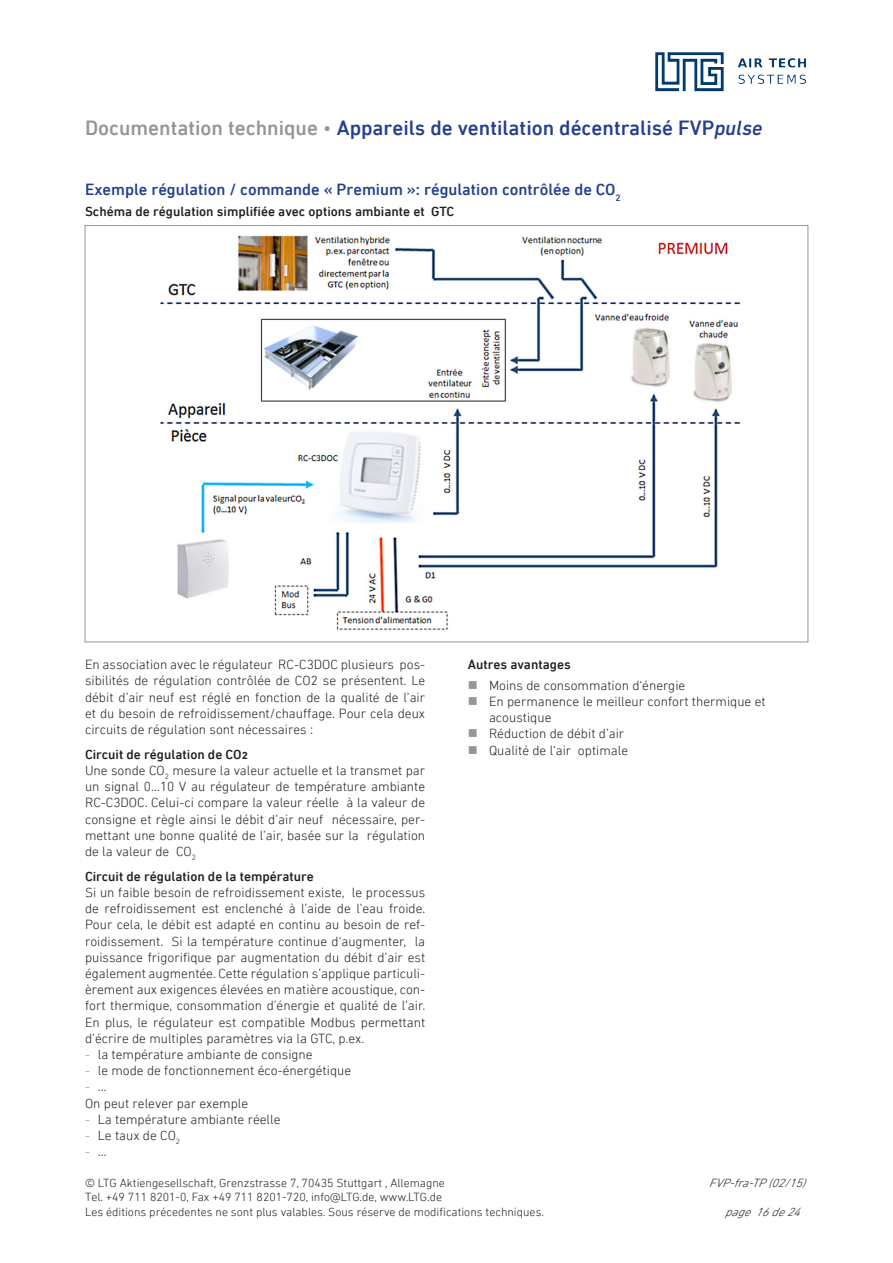
<style>
.page{position:relative;width:893px;height:1263px;background:#fff}
.page>*{position:absolute;margin:0;border:0;box-sizing:border-box;transform-origin:0 0}
.t1{font:500 21px "DIN Next LT Pro";color:#253f8e}
.Überschrift_11_deu{font:500 16.5px "DIN Next LT Pro";color:#253f8e}
.Grundschrift_ohne_de{font:300 13.5px/16.2px "DIN Next LT Pro";color:#231f20;text-align:justify}
.Grundschrift_deu{font:300 13.5px/16.2px "DIN Next LT Pro";color:#231f20;text-align:justify}
.Überschrift_9_pt_deu{font:500 13.5px "DIN Next LT Pro";color:#231f20}
.t2{font:300 13.5px "DIN Next LT Pro";color:#939598}
.t3{font:300 12px/14.4px "DIN Next LT Pro";color:#231f20}
.t4{font:italic 300 12px "DIN Next LT Pro";color:#231f20}
.s1{color:#939598}
.s2{font-weight:300;color:#939598}
.s3{font-style:italic}
.s4{color:#231f20}
</style>
<div class="page">
<img style="left:655px;top:52px;width:151px;height:39px">
<img style="left:160px;top:235px;width:581px;height:395px">
<h1 class="t1" style="left:85px;top:115px;width:679px"><span class="s1">Documentation technique</span> <span class="s2">•</span> Appareils de ventilation décentralisé FVP<span class="s3">pulse</span></h1>
<p class="Überschrift_11_deu" style="left:85px;top:180px;width:537px">Exemple régulation / commande « Premium »: régulation contrôlée de CO<sub>2</sub></p>
<p class="Überschrift_9_pt_deu" style="left:85px;top:203px;width:371px">Schéma de régulation simplifiée avec options ambiante et GTC</p>
<p class="Grundschrift_deu" style="left:85px;top:656px;width:342px">En association avec le régulateur RC-C3DOC plusieurs pos&shy;sibilités de régulation contrôlée de CO2 se présentent. Le débit d’air neuf est réglé en fonction de la qualité de l’air et du besoin de refroidissement/chauffage. Pour cela deux circuits de régulation sont nécessaires :</p>
<p class="Überschrift_9_pt_deu" style="left:85px;top:746px;width:164px">Circuit de régulation de CO2</p>
<p class="Grundschrift_deu" style="left:85px;top:762px;width:342px">Une sonde CO<sub>2</sub> mesure la valeur actuelle et la transmet par un signal 0…10 V au régulateur de température ambiante RC-C3DOC. Celui-ci compare la valeur réelle à la valeur de consigne et règle ainsi le débit d’air neuf nécessaire, per&shy;mettant une bonne qualité de l’air, basée sur la régulation de la valeur de CO<sub>2</sub></p>
<p class="Überschrift_9_pt_deu" style="left:85px;top:868px;width:230px">Circuit de régulation de la température</p>
<p class="Grundschrift_ohne_de" style="left:85px;top:884px;width:342px">Si un faible besoin de refroidissement existe, le processus de refroidissement est enclenché à l’aide de l’eau froide.<br>Pour cela, le débit est adapté en continu au besoin de ref&shy;roidissement. Si la température continue d‘augmenter, la puissance frigorifique par augmentation du débit d’air est également augmentée. Cette régulation s’applique particuli&shy;èrement aux exigences élevées en matière acoustique, con&shy;fort thermique, consommation d’énergie et qualité de l’air.<br>En plus, le régulateur est compatible Modbus permettant d’écrire de multiples paramètres via la GTC, p.ex.</p>
<p class="Grundschrift_ohne_de" style="left:85px;top:1046px;width:229px"><span class="s1">-</span> la température ambiante de consigne</p>
<p class="Grundschrift_ohne_de" style="left:85px;top:1062px;width:268px"><span class="s1">-</span> le mode de fonctionnement éco-énergétique</p>
<p class="t2" style="left:85px;top:1079px;width:23px">- <span class="s4">…</span></p>
<p class="Grundschrift_ohne_de" style="left:85px;top:1095px;width:165px">On peut relever par exemple</p>
<p class="Grundschrift_ohne_de" style="left:85px;top:1111px;width:197px"><span class="s1">-</span> La température ambiante réelle</p>
<p class="Grundschrift_ohne_de" style="left:85px;top:1127px;width:97px"><span class="s1">-</span> Le taux de CO<sub>2</sub></p>
<p class="t2" style="left:85px;top:1144px;width:23px">- <span class="s4">…</span></p>
<p class="Überschrift_9_pt_deu" style="left:468px;top:657px;width:105px">Autres avantages</p>
<p class="Grundschrift_ohne_de" style="left:489px;top:677px;width:198px">Moins de consommation d‘énergie</p>
<p class="Grundschrift_ohne_de" style="left:489px;top:693px;width:278px">En permanence le meilleur confort thermique et acoustique</p>
<p class="Grundschrift_ohne_de" style="left:489px;top:725px;width:137px">Réduction de débit d’air</p>
<p class="Grundschrift_ohne_de" style="left:489px;top:742px;width:141px">Qualité de l‘air optimale</p>
<p class="t3" style="left:85px;top:1175px;width:361px">© LTG Aktiengesellschaft, Grenzstrasse 7, 70435 Stuttgart , Allemagne</p>
<p class="t4" style="left:709px;top:1176px;width:103px">FVP-fra-TP(02/15)</p>
<p class="t3" style="left:85px;top:1190px;width:460px">Tel. +49 711 8201-0, Fax +49 711 8201-720, info@LTG.de, www.LTG.de<br>Les éditions précedentes ne sont plus valables. Sous réserve de modifications techniques.</p>
<p class="t4" style="left:725px;top:1205px;width:82px">page16de24</p>
</div>
